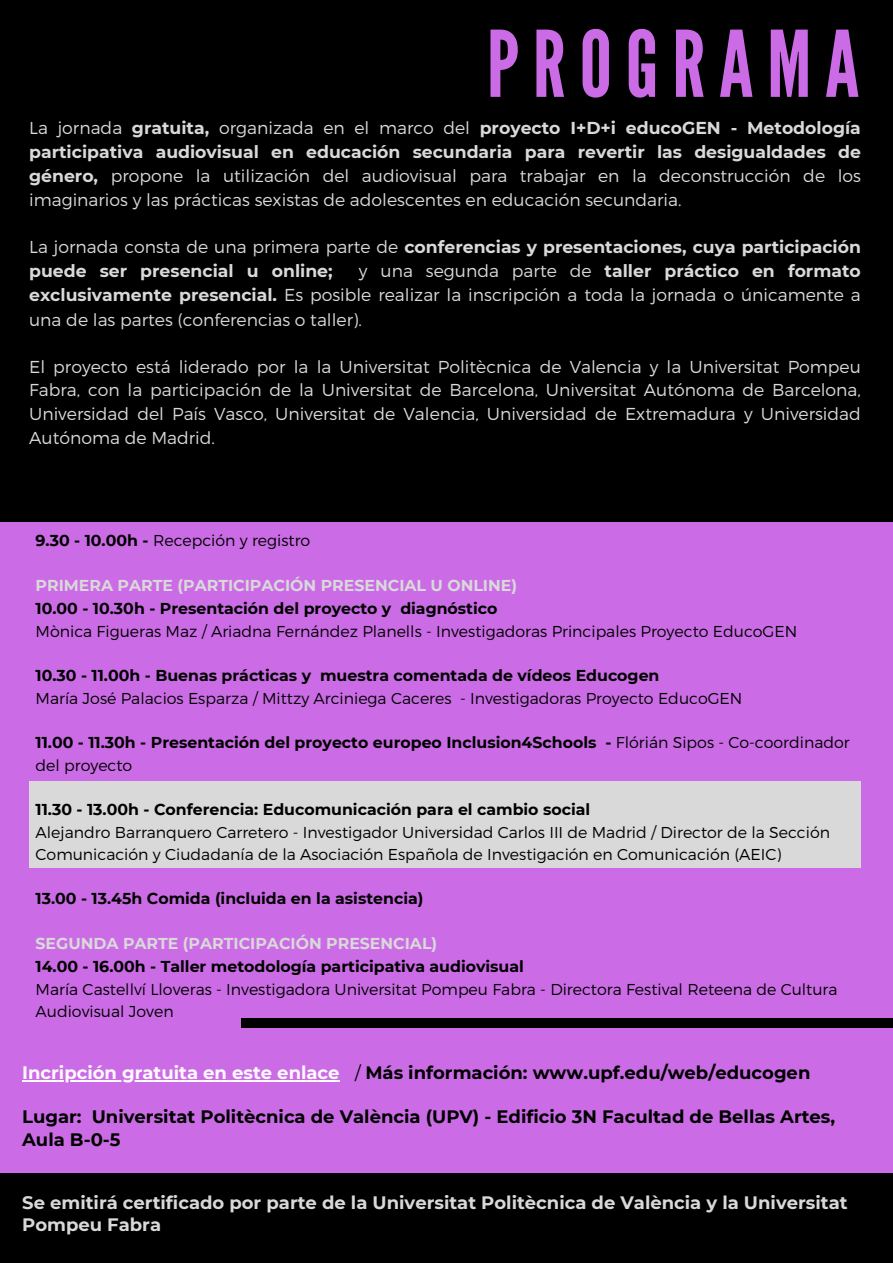
<style>
.page{position:relative;width:893px;height:1263px;background:#cb6ce6}
.page>*{position:absolute;margin:0;border:0;box-sizing:border-box;transform-origin:0 0}
.t1{font:91.5px "League Gothic";letter-spacing:.15em;color:#cb6ce6}
.t2{font:700 18px/22.5px "Montserrat";color:#000}
.t3{font:700 18px/22.5px "Montserrat";color:#d9d9d9}
.t4{font:300 17.25px/24.2px "Montserrat";color:#d9d9d9;text-align:justify}
.t5{font:700 17.25px/24.2px "Montserrat";color:#d9d9d9}
.t6{font:300 15.75px/21.9px "Montserrat";color:#000}
.t7{font:700 15.75px/23.1px "Montserrat";color:#000}
.t8{font:700 15.75px "Montserrat";color:#d9d9d9}
.s1{font-weight:700}
.s2{font-weight:300}
.s3{color:#fefbfe}
</style>
<div class="page">
<div style="left:241px;top:1018px;width:652px;height:9px;background:#000"></div>
<div style="left:0;top:0;width:893px;height:521px;background:#000"></div>
<div style="left:29px;top:780px;width:832px;height:87px;background:#d9d9d9"></div>
<div style="left:0;top:1174px;width:893px;height:89px;background:#000"></div>
<hr style="left:22px;top:1080px;width:318px;height:2px;background:#fefbfe">
<p class="t1" style="left:487px;top:11px;width:374px">PROGRAMA</p>
<p class="t4" style="left:29px;top:115px;width:833px">La jornada <span class="s1">gratuita,</span> organizada en el marco del <span class="s1">proyecto I+D+i educoGEN - Metodología participativa audiovisual en educación secundaria para revertir las desigualdades de género,</span> propone la utilización del audiovisual para trabajar en la deconstrucción de los imaginarios y las prácticas sexistas de adolescentes en educación secundaria.</p>
<h3 class="t5" style="left:29px;top:235px;width:833px"><span class="s2">La jornada consta de una primera parte de</span> conferencias y presentaciones, cuya participación puede ser presencial u online;</h3>
<h3 class="t4" style="left:29px;top:258px;width:833px;text-indent:330px">y una segunda parte de <span class="s1">taller práctico en formato exclusivamente presencial.</span> Es posible realizar la inscripción a toda la jornada o únicamente a una de las partes (conferencias o taller).</h3>
<h2 class="t4" style="left:29px;top:354px;width:833px;line-height:23.6px">El proyecto está liderado por la la Universitat Politècnica de Valencia y la Universitat Pompeu Fabra, con la participación de la Universitat de Barcelona, Universitat Autónoma de Barcelona, Universidad del País Vasco, Universitat de Valencia, Universidad de Extremadura y Universidad Autónoma de Madrid.</h2>
<h1 class="t6" style="left:36px;top:529px;width:276px"><span class="s1">9.30 - 10.00h -</span> Recepción y registro</h1>
<h3 class="t8" style="left:36px;top:576px;width:483px">PRIMERA PARTE (PARTICIPACIÓN PRESENCIAL U ONLINE)</h3>
<h3 class="t7" style="left:36px;top:597px;width:463px">10.00 - 10.30h - Presentación del proyecto y diagnóstico</h3>
<h3 class="t6" style="left:36px;top:620px;width:763px">Mònica Figueras Maz / Ariadna Fernández Planells - Investigadoras Principales Proyecto EducoGEN</h3>
<p class="t7" style="left:36px;top:664px;width:625px">10.30 - 11.00h - Buenas prácticas y muestra comentada de vídeos Educogen</p>
<p class="t6" style="left:36px;top:687px;width:708px">María José Palacios Esparza / Mittzy Arciniega Caceres - Investigadoras Proyecto EducoGEN</p>
<p class="t7" style="left:36px;top:731px;width:815px">11.00 - 11.30h - Presentación del proyecto europeo Inclusion4Schools - <span class="s2">Flórián Sipos - Co-coordinador del proyecto</span></p>
<p class="t7" style="left:36px;top:798px;width:556px">11.30 - 13.00h - Conferencia: Educomunicación para el cambio social</p>
<p class="t6" style="left:36px;top:820px;width:796px">Alejandro Barranquero Carretero - Investigador Universidad Carlos III de Madrid / Director de la Sección<br>Comunicación y Ciudadanía de la Asociación Española de Investigación en Comunicación (AEIC)</p>
<p class="t7" style="left:36px;top:886px;width:389px">13.00 - 13.45h Comida (incluida en la asistencia)</p>
<p class="t8" style="left:36px;top:933px;width:403px">SEGUNDA PARTE (PARTICIPACIÓN PRESENCIAL)</p>
<p class="t7" style="left:36px;top:954px;width:490px">14.00 - 16.00h - Taller metodología participativa audiovisual</p>
<p class="t6" style="left:36px;top:977px;width:803px">María Castellví Lloveras - Investigadora Universitat Pompeu Fabra - Directora Festival Reteena de Cultura<br>Audiovisual Joven</p>
<h4 class="t2" style="left:22px;top:1061px;width:789px"><span class="s3">Incripción gratuita en este enlace</span> <span class="s2">/</span> Más información: www.upf.edu/web/educogen</h4>
<p class="t2" style="left:22px;top:1105px;width:814px">Lugar: Universitat Politècnica de València (UPV) - Edificio 3N Facultad de Bellas Artes,<br>Aula B-0-5</p>
<h2 class="t3" style="left:22px;top:1191px;width:827px">Se emitirá certificado por parte de la Universitat Politècnica de València y la Universitat<br>Pompeu Fabra</h2>
</div>
